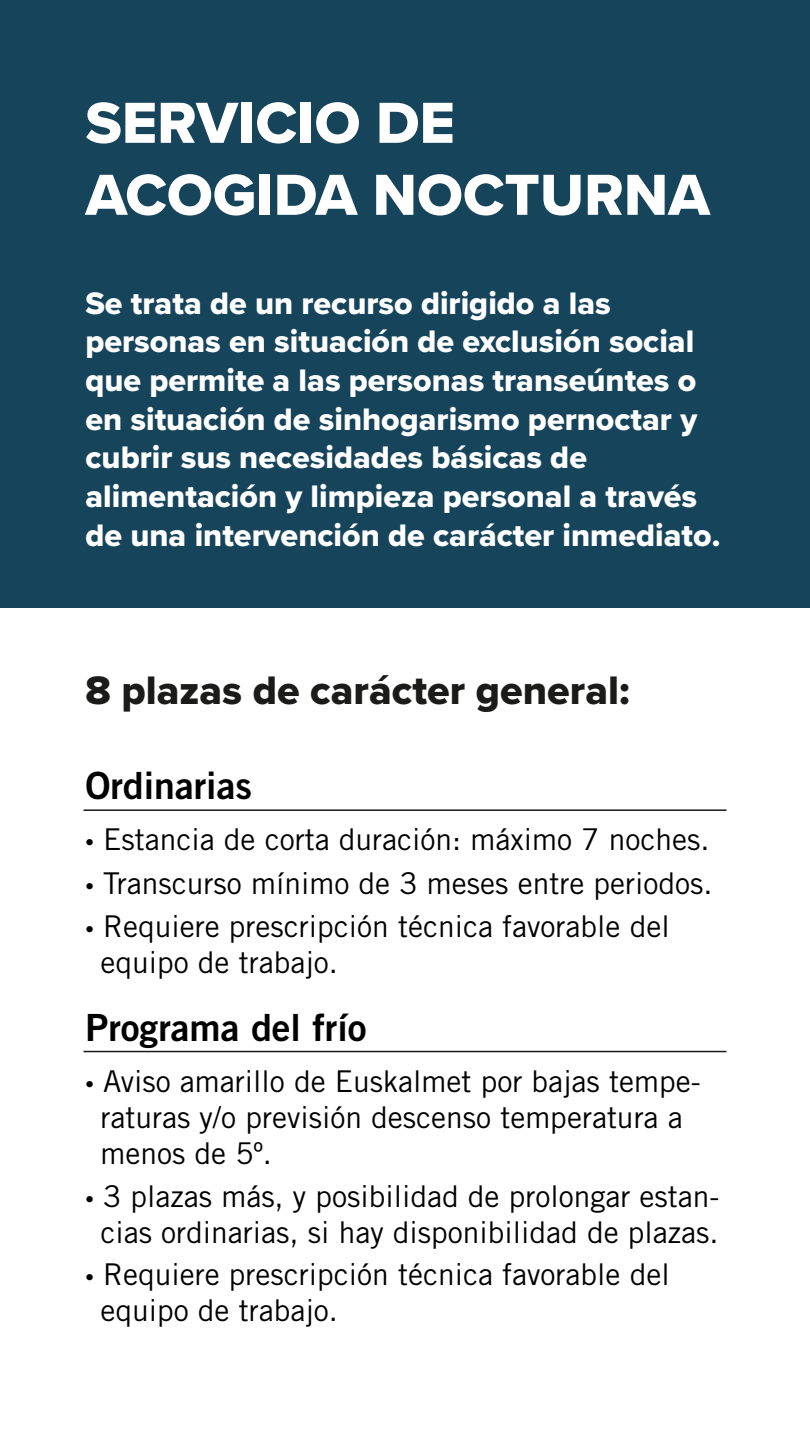
<style>
.page{position:relative;width:810px;height:1440px;background:#fff}
.page>*{position:absolute;margin:0;border:0;box-sizing:border-box;transform-origin:0 0}
.t1{font:60px/72px "Proxima Nova Extrabld";color:#fff}
.t2{font:41.25px "Proxima Nova Extrabld";color:#1b1b1a}
.t3{font:37.5px "Trade Gothic LT Std Bd 2";color:#000}
.t4{font:32.25px/38.7px "Proxima Nova Extrabld";color:#fff}
.t5{font:30px/36px "Trade Gothic LT Std";color:#000}
.s1{font-family:"Myriad Pro"}
</style>
<div class="page">
<div style="left:0;top:0;width:810px;height:608px;background:#15445b"></div>
<hr style="left:84px;top:809px;width:642px;height:2px;background:#1b1b1a">
<hr style="left:84px;top:1051px;width:642px;height:1px;background:#1b1b1a">
<h1 class="t1" style="left:85px;top:86px;width:626px">SERVICIO DE<br>ACOGIDA NOCTURNA</h1>
<p class="t4" style="left:85px;top:283px;width:637px">Se trata de un recurso dirigido a las personas en situación de exclusión social que permite a las personas transeúntes o en situación de sinhogarismo pernoctar y cubrir sus necesidades básicas de alimentación y limpieza personal a través de una intervención de carácter inmediato.</p>
<h2 class="t2" style="left:85px;top:659px;width:546px">8 plazas de carácter general:</h2>
<p class="t3" style="left:85px;top:763px;width:168px">Ordinarias</p>
<p class="t5" style="left:85px;top:821px;width:626px"><span class="s1">•</span> Estancia de corta duración: máximo 7 noches.</p>
<p class="t5" style="left:85px;top:865px;width:629px"><span class="s1">•</span> Transcurso mínimo de 3 meses entre periodos.</p>
<p class="t5" style="left:100px;top:908px;width:571px;text-indent:-15px"><span class="s1">•</span> Requiere prescripción técnica favorable del equipo de trabajo.</p>
<p class="t3" style="left:85px;top:1004px;width:283px">Programa del frío</p>
<p class="t5" style="left:100px;top:1063px;width:602px;text-indent:-15px"><span class="s1">•</span> Aviso amarillo de Euskalmet por bajas tempe&shy;raturas y/o previsión descenso temperatura a menos de 5º.</p>
<p class="t5" style="left:85px;top:1178px;width:636px;text-align:center"><span class="s1">•</span> 3 plazas más, y posibilidad de prolongar estan&shy;cias ordinarias, si hay disponibilidad de plazas.</p>
<p class="t5" style="left:100px;top:1256px;width:571px;text-indent:-15px"><span class="s1">•</span> Requiere prescripción técnica favorable del equipo de trabajo.</p>
</div>
